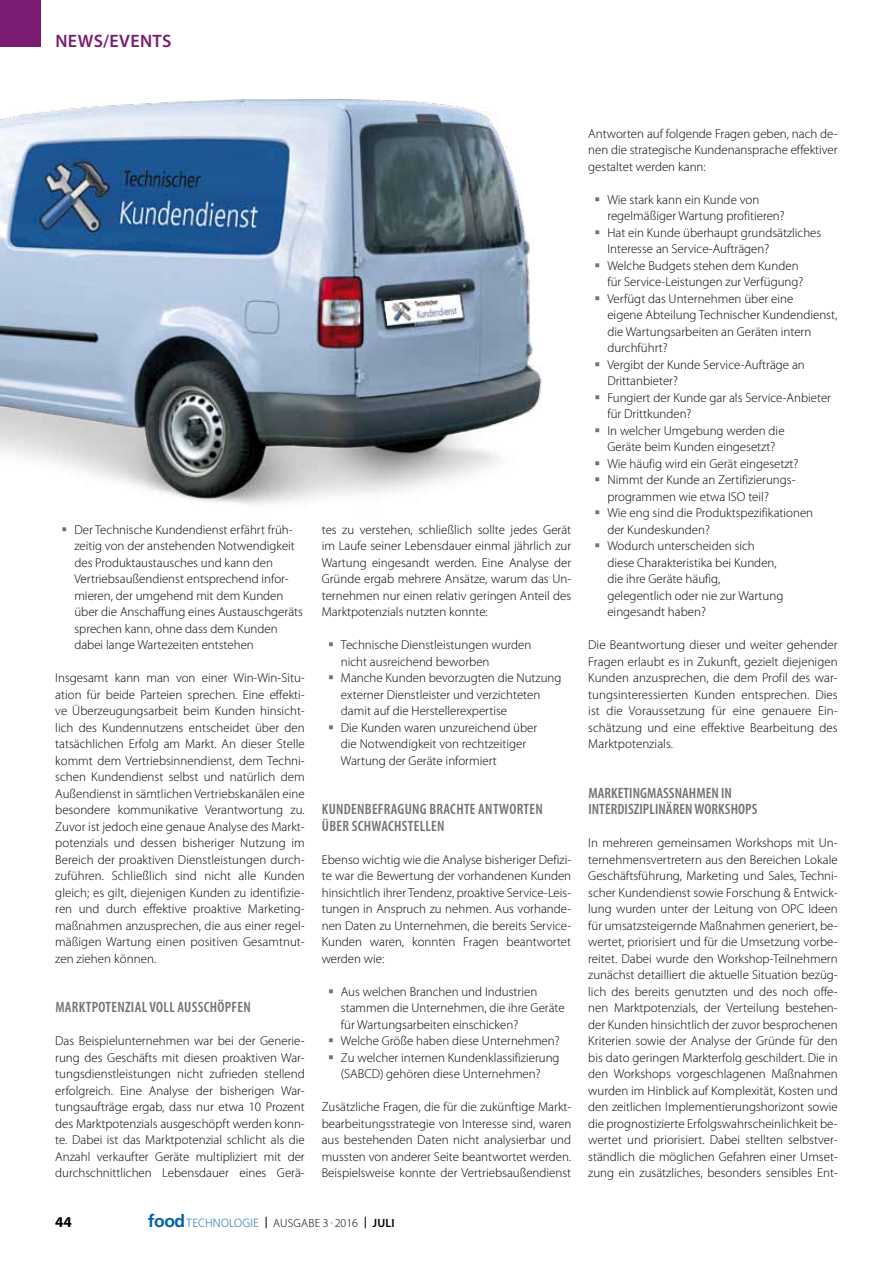
<style>
.page{position:relative;width:893px;height:1263px;background:#fff}
.page>*{position:absolute;margin:0;border:0;box-sizing:border-box;transform-origin:0 0}
.t1{font:600 18px "Myriad Pro";letter-spacing:.025em;color:#7a1d72}
.t2{font:600 condensed 15px/16.5px "Myriad Pro";letter-spacing:.02em;color:#707172}
.t3{font:700 15px "Myriad Pro";color:#000}
.t4{font:300 12.9px/16.5px "Myriad Pro";color:#000;text-align:justify}
.t5{font:300 11.85px "Myriad Pro";letter-spacing:.02em;color:#000}
.s1{font-family:"Frutiger";font-weight:700;font-size:17.4px;color:#0062a7}
.s2{font-family:"Frutiger";color:#4a88be}
.s3{font-weight:600}
</style>
<div class="page">
<div style="left:0;top:0;width:40px;height:47px;background:#7a1d72"></div>
<img style="left:0;top:99px;width:542px;height:406px">
<h1 class="t1" style="left:55px;top:29px;width:76px">NEWS/EVENTS</h1>
<p class="t4" style="left:74px;top:521px;width:230px;text-align:left">Der Technische Kundendienst erfährt früh&shy;zeitig von der anstehenden Notwendigkeit des Produktaustausches und kann den Vertriebsaußendienst entsprechend infor&shy;mieren, der umgehend mit dem Kunden über die Anschaffung eines Austauschgeräts sprechen kann, ohne dass dem Kunden dabei lange Wartezeiten entstehen</p>
<p class="t4" style="left:55px;top:670px;width:251px">Insgesamt kann man von einer Win-Win-Situ&shy;ation für beide Parteien sprechen. Eine effekti&shy;ve Überzeugungsarbeit beim Kunden hinsicht&shy;lich des Kundennutzens entscheidet über den tatsächlichen Erfolg am Markt. An dieser Stelle kommt dem Vertriebsinnendienst, dem Techni&shy;schen Kundendienst selbst und natürlich dem Außendienst in sämtlichen Vertriebskanälen eine besondere kommunikative Verantwortung zu.<br>Zuvor ist jedoch eine genaue Analyse des Markt&shy;potenzials und dessen bisheriger Nutzung im Bereich der proaktiven Dienstleistungen durch&shy;zuführen. Schließlich sind nicht alle Kunden gleich; es gilt, diejenigen Kunden zu identifizie&shy;ren und durch effektive proaktive Marketing&shy;maßnahmen anzusprechen, die aus einer regel&shy;mäßigen Wartung einen positiven Gesamtnut&shy;zen ziehen können.</p>
<p class="t2" style="left:55px;top:999px;width:197px">MARKTPOTENZIAL VOLL AUSSCHÖPFEN</p>
<p class="t4" style="left:55px;top:1033px;width:251px">Das Beispielunternehmen war bei der Generie&shy;rung des Geschäfts mit diesen proaktiven War&shy;tungsdienstleistungen nicht zufrieden stellend erfolgreich. Eine Analyse der bisherigen War&shy;tungsaufträge ergab, dass nur etwa 10 Prozent des Marktpotenzials ausgeschöpft werden konn&shy;te. Dabei ist das Marktpotenzial schlicht als die Anzahl verkaufter Geräte multipliziert mit der durchschnittlichen Lebensdauer eines Gerä-</p>
<p class="t4" style="left:322px;top:521px;width:251px">tes zu verstehen, schließlich sollte jedes Gerät im Laufe seiner Lebensdauer einmal jährlich zur Wartung eingesandt werden. Eine Analyse der Gründe ergab mehrere Ansätze, warum das U n&shy;ternehmen nur einen relativ geringen Anteil des Marktpotenzials nutzten konnte:</p>
<p class="t4" style="left:341px;top:637px;width:222px;text-align:left">Technische Dienstleistungen wurden<br>nicht ausreichend beworben<br>Manche Kunden bevorzugten die Nutzung externer Dienstleister und verzichteten damit auf die Herstellerexpertise<br>Die Kunden waren unzureichend über<br>die Notwendigkeit von rechtzeitiger Wartung der Geräte informiert</p>
<p class="t2" style="left:322px;top:801px;width:222px">KUNDENBEFRAGUNG BRACHTE ANTWORTEN<br>ÜBER SCHWACHSTELLEN</p>
<p class="t4" style="left:322px;top:851px;width:251px">Ebenso wichtig wie die Analyse bisheriger Defizi&shy;te war die Bewertung der vorhandenen Kunden hinsichtlich ihrer Tendenz, proaktive Service-Leis&shy;tungen in Anspruch zu nehmen. Aus vorhande&shy;nen Daten zu U nternehmen, die bereits Service-Kunden waren, konnten Fragen beantwortet werden wie:</p>
<p class="t4" style="left:341px;top:983px;width:225px;text-align:left">Aus welchen Branchen und Industrien stammen die U nternehmen, die ihre Geräte für Wartungsarbeiten einschicken?<br>Welche Größe haben diese U nternehmen?<br>Zu welcher internen Kundenklassifizierung (SABCD) gehören diese U nternehmen?</p>
<p class="t4" style="left:322px;top:1099px;width:251px">Zusätzliche Fragen, die für die zukünftige Markt&shy;bearbeitungsstrategie von Interesse sind, waren aus bestehenden Daten nicht analysierbar und mussten von anderer Seite beantwortet werden.<br>Beispielsweise konnte der Vertriebsaußendienst</p>
<p class="t3" style="left:55px;top:1212px;width:18px">44</p>
<p class="t5" style="left:148px;top:1216px;width:248px"><span class="s1">food</span><span class="s2">TECHNOLOGIE</span> Ausgabe 3 · 2016 <span class="s3">JULI</span></p>
<p class="t4" style="left:588px;top:125px;width:251px">Antworten auf folgende Fragen geben, nach de&shy;nen die strategische Kundenansprache effektiver gestaltet werden kann:</p>
<p class="t4" style="left:607px;top:191px;width:231px;text-align:left">Wie stark kann ein Kunde von<br>regelmäßiger Wartung profitieren?<br>Hat ein Kunde überhaupt grundsätzliches<br>Interesse an Service-Aufträgen?<br>Welche Budgets stehen dem Kunden<br>für Service-Leistungen zur Verfügung?<br>Verfügt das U nternehmen über eine<br>eigene Abteilung Technischer Kundendienst, die Wartungsarbeiten an Geräten intern durchführt?<br>Vergibt der Kunde Service-Aufträge an<br>Drittanbieter?<br>Fungiert der Kunde gar als Service-Anbieter für Drittkunden?<br>In welcher U mgebung werden die<br>Geräte beim Kunden eingesetzt?<br>Wie häufig wird ein Gerät eingesetzt?<br>Nimmt der Kunde an Zertifizierungs&shy;programmen wie etwa ISO teil?<br>Wie eng sind die Produktspezifikationen<br>der Kundeskunden?<br>Wodurch unterscheiden sich<br>diese Charakteristika bei Kunden,<br>die ihre Geräte häufig,<br>gelegentlich oder nie zur Wartung eingesandt haben?</p>
<p class="t4" style="left:588px;top:637px;width:251px">Die Beantwortung dieser und weiter gehender Fragen erlaubt es in Zukunft, gezielt diejenigen Kunden anzusprechen, die dem Profil des war&shy;tungsinteressierten Kunden entsprechen. Dies ist die Voraussetzung für eine genauere Ein&shy;schätzung und eine effektive Bearbeitung des Marktpotenzials.</p>
<p class="t2" style="left:588px;top:785px;width:170px">MARKETINGMASSNAHMEN IN<br>INTERDISZIPLINÄREN WORKSHOPS</p>
<p class="t4" style="left:588px;top:835px;width:251px">In mehreren gemeinsamen Workshops mit U n&shy;ternehmensvertretern aus den Bereichen Lokale Geschäftsführung, Marketing und Sales, Techni&shy;scher Kundendienst sowie Forschung &amp; Entwick&shy;lung wurden unter der Leitung von OPC Ideen für umsatzsteigernde Maßnahmen generiert, be&shy;wertet, priorisiert und für die U msetzung vorbe&shy;reitet. Dabei wurde den Workshop-Teilnehmern zunächst detailliert die aktuelle Situation bezüg&shy;lich des bereits genutzten und des noch offe&shy;nen Marktpotenzials, der Verteilung bestehen&shy;der Kunden hinsichtlich der zuvor besprochenen Kriterien sowie der Analyse der Gründe für den bis dato geringen Markterfolg geschildert. Die in den Workshops vorgeschlagenen Maßnahmen wurden im Hinblick auf Komplexität, Kosten und den zeitlichen Implementierungshorizont sowie die prognostizierte Erfolgswahrscheinlichkeit be&shy;wertet und priorisiert. Dabei stellten selbstver&shy;ständlich die möglichen Gefahren einer U mset&shy;zung ein zusätzliches, besonders sensibles Ent-</p>
</div>
